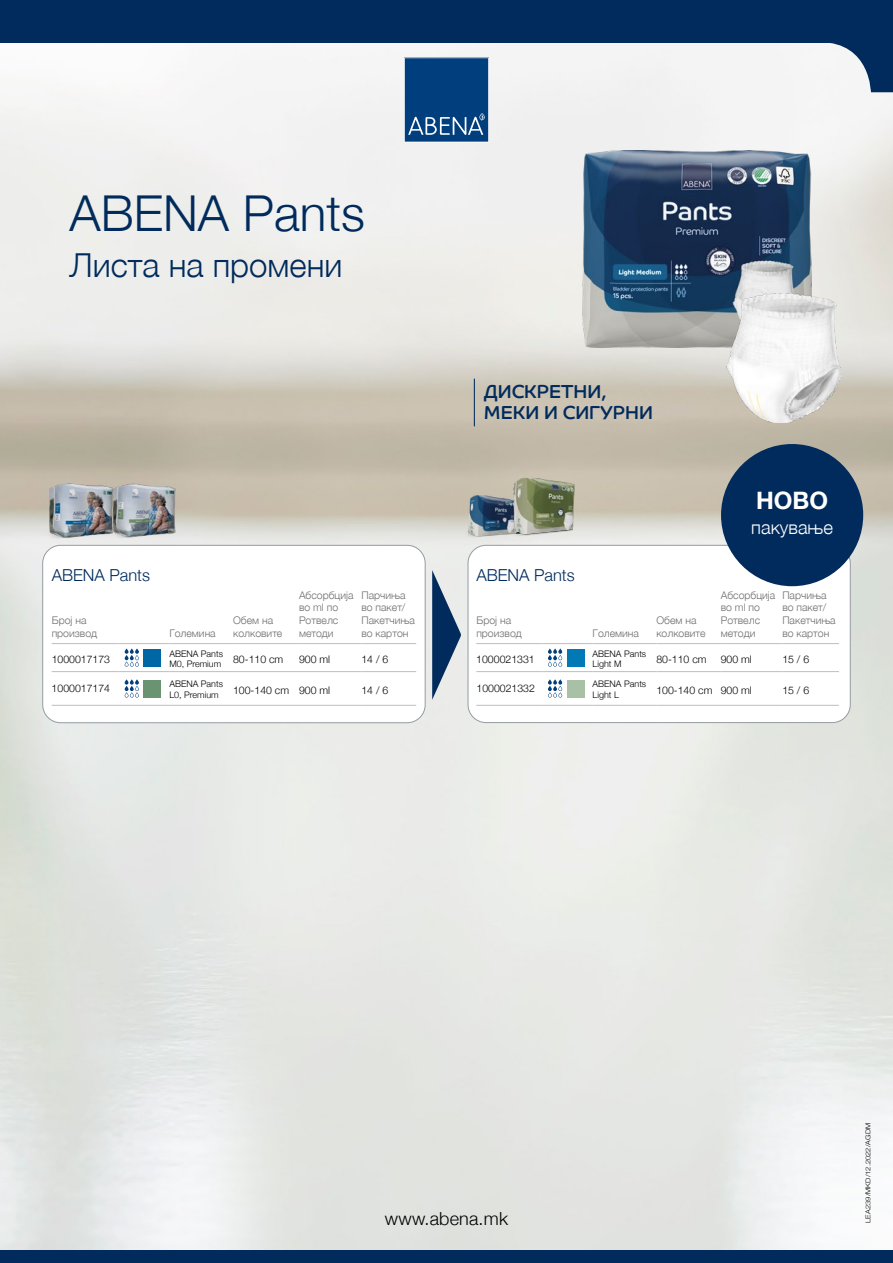
<style>
.page{position:relative;width:893px;height:1263px;background:#fff}
.page>*{position:absolute;margin:0;border:0;box-sizing:border-box;transform-origin:0 0}
.t1{font:300 49.5px "Helvetica Neue";color:#002b5c}
.t2{font:300 33px "Helvetica Neue";color:#002b5c}
.t3{font:700 24px "Helvetica Neue";color:#fff}
.t4{font:18.9px/20.5px "Co Headline";color:#002b5c}
.t5{font:300 18.45px "Helvetica Neue";color:#fff}
.t6{font:300 18px "Helvetica Neue";letter-spacing:.01em;color:#000}
.t7{font:300 16.5px "Helvetica Neue";color:#002b5c}
.t8{font:300 10.5px/12.6px "Helvetica Neue";color:#6d6e71}
.t9{font:300 10.5px "Helvetica Neue";color:#000}
.t10{font:300 9px/10.8px "Helvetica Neue";color:#000}
.t11{font:300 6.75px "Helvetica Neue";letter-spacing:.01em;color:#000;scale:1.11 1}
</style>
<div class="page">
<img style="left:0;top:43px;width:893px;height:1207px">
<img style="left:583px;top:151px;width:228px;height:196px">
<svg style="left:36px;top:525px;width:1px;height:14px"></svg>
<img style="left:37px;top:466px;width:88px;height:88px">
<img style="left:101px;top:468px;width:85px;height:77px">
<img style="left:726px;top:293px;width:116px;height:130px">
<div style="left:43px;top:545px;width:382px;height:178px;background:#fff;border-radius:18px"></div>
<div style="left:43px;top:545px;width:382px;height:178px;border:1px solid #949ca1;border-radius:18px"></div>
<div style="left:468px;top:545px;width:382px;height:178px;background:#fff;border-radius:18px"></div>
<div style="left:468px;top:545px;width:382px;height:178px;border:1px solid #949ca1;border-radius:18px"></div>
<hr style="left:52px;top:643px;width:67px;height:1px;background:#bcbec0">
<hr style="left:119px;top:643px;width:50px;height:1px;background:#bcbec0">
<hr style="left:169px;top:643px;width:64px;height:1px;background:#bcbec0">
<hr style="left:233px;top:643px;width:66px;height:1px;background:#bcbec0">
<hr style="left:299px;top:643px;width:62px;height:1px;background:#bcbec0">
<hr style="left:361px;top:643px;width:55px;height:1px;background:#bcbec0">
<hr style="left:52px;top:671px;width:67px;height:1px;background:#bcbec0">
<hr style="left:119px;top:671px;width:50px;height:1px;background:#bcbec0">
<hr style="left:169px;top:671px;width:64px;height:1px;background:#bcbec0">
<hr style="left:233px;top:671px;width:66px;height:1px;background:#bcbec0">
<hr style="left:299px;top:671px;width:62px;height:1px;background:#bcbec0">
<hr style="left:361px;top:671px;width:55px;height:1px;background:#bcbec0">
<hr style="left:52px;top:705px;width:67px;height:1px;background:#bcbec0">
<hr style="left:119px;top:705px;width:50px;height:1px;background:#bcbec0">
<hr style="left:169px;top:705px;width:64px;height:1px;background:#bcbec0">
<hr style="left:233px;top:705px;width:66px;height:1px;background:#bcbec0">
<hr style="left:299px;top:705px;width:62px;height:1px;background:#bcbec0">
<hr style="left:361px;top:705px;width:55px;height:1px;background:#bcbec0">
<svg style="left:125px;top:648px;width:14px;height:19px"></svg>
<div style="left:143px;top:649px;width:18px;height:18px;background:#0067a5"></div>
<svg style="left:125px;top:679px;width:14px;height:18px"></svg>
<div style="left:143px;top:680px;width:18px;height:17px;background:#6a9471"></div>
<hr style="left:476px;top:643px;width:66px;height:1px;background:#bcbec0">
<hr style="left:542px;top:643px;width:51px;height:1px;background:#bcbec0">
<hr style="left:593px;top:643px;width:63px;height:1px;background:#bcbec0">
<hr style="left:656px;top:643px;width:65px;height:1px;background:#bcbec0">
<hr style="left:721px;top:643px;width:61px;height:1px;background:#bcbec0">
<hr style="left:782px;top:643px;width:57px;height:1px;background:#bcbec0">
<hr style="left:476px;top:671px;width:66px;height:1px;background:#bcbec0">
<hr style="left:542px;top:671px;width:51px;height:1px;background:#bcbec0">
<hr style="left:593px;top:671px;width:63px;height:1px;background:#bcbec0">
<hr style="left:656px;top:671px;width:65px;height:1px;background:#bcbec0">
<hr style="left:721px;top:671px;width:61px;height:1px;background:#bcbec0">
<hr style="left:782px;top:671px;width:57px;height:1px;background:#bcbec0">
<hr style="left:476px;top:705px;width:66px;height:1px;background:#bcbec0">
<hr style="left:542px;top:705px;width:51px;height:1px;background:#bcbec0">
<hr style="left:593px;top:705px;width:63px;height:1px;background:#bcbec0">
<hr style="left:656px;top:705px;width:65px;height:1px;background:#bcbec0">
<hr style="left:721px;top:705px;width:61px;height:1px;background:#bcbec0">
<hr style="left:782px;top:705px;width:57px;height:1px;background:#bcbec0">
<svg style="left:548px;top:648px;width:14px;height:19px"></svg>
<div style="left:567px;top:649px;width:18px;height:18px;background:#0079b6"></div>
<svg style="left:548px;top:679px;width:14px;height:18px"></svg>
<div style="left:567px;top:680px;width:18px;height:17px;background:#a8c0a6"></div>
<svg style="left:432px;top:570px;width:29px;height:130px"></svg>
<hr style="left:474px;top:379px;width:1px;height:47px;background:#002b5c">
<svg style="left:456px;top:523px;width:118px;height:16px"></svg>
<img style="left:468px;top:495px;width:45px;height:41px">
<img style="left:513px;top:478px;width:62px;height:58px">
<div style="left:721px;top:444px;width:142px;height:142px;background:#002b5c;border-radius:50%"></div>
<svg style="left:820px;top:43px;width:73px;height:50px"></svg>
<div style="left:0;top:0;width:893px;height:43px;background:#002b5c"></div>
<svg style="left:404px;top:57px;width:85px;height:85px"></svg>
<div style="left:0;top:1250px;width:893px;height:13px;background:#002b5c"></div>
<h1 class="t1" style="left:70px;top:173px;width:297px">ABENA Pants</h1>
<h2 class="t2" style="left:70px;top:239px;width:274px">Листа на промени</h2>
<h3 class="t7" style="left:52px;top:562px;width:100px">ABENA Pants</h3>
<p class="t8" style="left:52px;top:613px;width:47px">Број на производ</p>
<p class="t8" style="left:169px;top:626px;width:48px">Големина</p>
<p class="t8" style="left:233px;top:613px;width:51px">Обем на колковите</p>
<p class="t8" style="left:299px;top:588px;width:56px">Абсорбција во ml по<br>Ротвелс методи</p>
<p class="t8" style="left:361px;top:588px;width:55px">Парчиња во пакет/<br>Пакетчиња во картон</p>
<h3 class="t4" style="left:484px;top:382px;width:171px">ДИСКРЕТНИ,<br>МЕКИ И СИГУРНИ</h3>
<h3 class="t7" style="left:476px;top:562px;width:100px">ABENA Pants</h3>
<p class="t8" style="left:476px;top:613px;width:47px">Број на производ</p>
<h3 class="t3" style="left:756px;top:482px;width:74px">НОВО</h3>
<h3 class="t5" style="left:751px;top:512px;width:83px">пакување</h3>
<p class="t8" style="left:593px;top:626px;width:48px">Големина</p>
<p class="t8" style="left:656px;top:613px;width:51px">Обем на колковите</p>
<p class="t8" style="left:721px;top:588px;width:56px">Абсорбција во ml по<br>Ротвелс методи</p>
<p class="t8" style="left:782px;top:588px;width:55px">Парчиња во пакет/<br>Пакетчиња во картон</p>
<p class="t9" style="left:52px;top:650px;width:60px">1000017173</p>
<p class="t10" style="left:169px;top:647px;width:115px">ABENA Pants<br>M0, Premium <sup>80-110</sup> <sup>cm</sup></p>
<p class="t9" style="left:299px;top:650px;width:33px">900 ml</p>
<p class="t9" style="left:361px;top:650px;width:28px">14 / 6</p>
<p class="t10" style="left:169px;top:678px;width:55px">ABENA Pants<br>L0, Premium</p>
<p class="t9" style="left:233px;top:681px;width:99px">100-140 cm 900 ml</p>
<p class="t9" style="left:361px;top:681px;width:28px">14 / 6</p>
<p class="t9" style="left:476px;top:650px;width:60px">1000021331</p>
<p class="t10" style="left:593px;top:647px;width:55px">ABENA Pants<br>Light M</p>
<p class="t9" style="left:656px;top:650px;width:52px">80-110 cm</p>
<p class="t9" style="left:721px;top:650px;width:33px">900 ml</p>
<p class="t9" style="left:782px;top:650px;width:28px">15 / 6</p>
<p class="t10" style="left:593px;top:678px;width:55px">ABENA Pants<br>Light L</p>
<p class="t9" style="left:656px;top:681px;width:97px">100-140 cm 900 ml</p>
<p class="t9" style="left:782px;top:681px;width:28px">15 / 6</p>
<p class="t9" style="left:52px;top:679px;width:60px">1000017174</p>
<p class="t9" style="left:477px;top:679px;width:60px">1000021332</p>
<h3 class="t6" style="left:385px;top:1204px;width:125px">www.abena.mk</h3>
<p class="t11" style="left:863px;top:1222px;width:91px;rotate:-90deg">LEA239/MKD/12.2022/AGDM</p>
</div>
